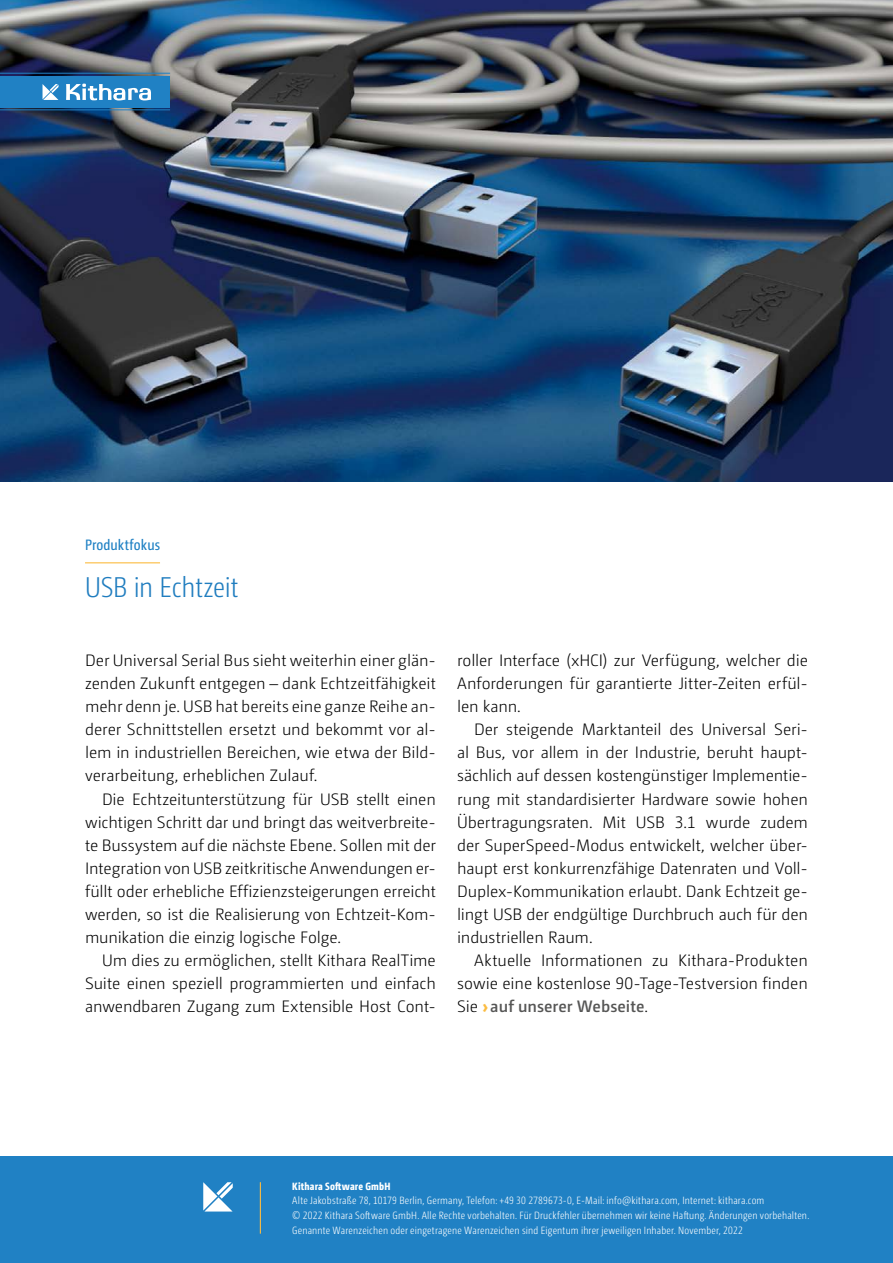
<style>
.page{position:relative;width:893px;height:1263px;background:#fff}
.page>*{position:absolute;margin:0;border:0;box-sizing:border-box;transform-origin:0 0}
.t1{font:300 28.5px "Camingo Dos Pro Cd";letter-spacing:-.005em;color:#207dbf}
.t2{font:300 16.5px/23.1px "Camingo Dos Pro";letter-spacing:-.005em;color:#000;text-align:justify}
.t3{font:15px "Camingo Dos Pro Cd";letter-spacing:.01em;color:#2081c4}
.t4{font:300 10.5px/14.7px "Camingo Dos Pro Cd";letter-spacing:.015em;color:#fff}
.t5{font:800 10.5px "Camingo Dos Pro Cd";letter-spacing:.02em;color:#fff}
.s1{font-weight:800;color:#fbbc41}
.s2{font-weight:600;color:#565655}
</style>
<div class="page">
<div style="left:0;top:1157px;width:893px;height:106px;background:#2081c4"></div>
<hr style="left:260px;top:1182px;width:1px;height:51px;background:#fbbc41">
<svg style="left:203px;top:1182px;width:30px;height:29px"></svg>
<img style="left:0;top:0;width:893px;height:481px">
<hr style="left:85px;top:562px;width:75px;height:1px;background:#fbbc41">
<div style="left:0;top:76px;width:170px;height:31px;background:#2081c4"></div>
<svg style="left:66px;top:84px;width:85px;height:16px"></svg>
<svg style="left:43px;top:84px;width:16px;height:16px"></svg>
<hr style="left:0;top:73px;width:170px;height:1px;background:#2081c4">
<hr style="left:0;top:109px;width:170px;height:1px;background:#2081c4">
<p class="t3" style="left:85px;top:536px;width:76px">Produktfokus</p>
<h1 class="t1" style="left:85px;top:570px;width:155px">USB in Echtzeit</h1>
<p class="t2" style="left:85px;top:649px;width:352px">Der Universal Serial Bus sieht weiterhin einer glän&shy;zenden Zukunft entgegen – dank Echtzeitfähigkeit mehr denn je. USB hat bereits eine ganze Reihe an&shy;derer Schnittstellen ersetzt und bekommt vor al&shy;lem in industriellen Bereichen, wie etwa der Bild&shy;verarbeitung, erheblichen Zulauf.</p>
<p class="t2" style="left:85px;top:787px;width:352px;text-indent:17px">Die Echtzeitunterstützung für USB stellt einen wichtigen Schritt dar und bringt das weitverbreite&shy;te Bussystem auf die nächste Ebene. Sollen mit der Integration von USB zeitkritische Anwendungen er&shy;füllt oder erhebliche Effizienzsteigerungen erreicht werden, so ist die Realisierung von Echtzeit-Kom&shy;munikation die einzig logische Folge.</p>
<p class="t2" style="left:85px;top:949px;width:352px;text-indent:17px">Um dies zu ermöglichen, stellt Kithara RealTime Suite einen speziell programmierten und einfach anwendbaren Zugang zum Extensible Host Cont-</p>
<p class="t2" style="left:457px;top:649px;width:352px">roller Interface (xHCI) zur Verfügung, welcher die Anforderungen für garantierte Jitter-Zeiten erfül&shy;len kann.</p>
<p class="t2" style="left:457px;top:718px;width:352px;text-indent:17px">Der steigende Marktanteil des Universal Seri&shy;al Bus, vor allem in der Industrie, beruht haupt&shy;sächlich auf dessen kostengünstiger Implementie&shy;rung mit standardisierter Hardware sowie hohen Übertragungsraten. Mit USB 3.1 wurde zudem der SuperSpeed-Modus entwickelt, welcher über&shy;haupt erst konkurrenzfähige Datenraten und Voll-Duplex-Kommunikation erlaubt. Dank Echtzeit ge&shy;lingt USB der endgültige Durchbruch auch für den industriellen Raum.</p>
<p class="t2" style="left:457px;top:949px;width:352px;text-indent:17px">Aktuelle Informationen zu Kithara-Produkten sowie eine kostenlose 90-Tage-Testversion finden Sie <span class="s1">›</span><span class="s2">auf unserer Webseite</span>.</p>
<p class="t5" style="left:292px;top:1179px;width:100px">Kithara Software GmbH</p>
<p class="t4" style="left:292px;top:1193px;width:519px">Alte Jakobstraße 78, 10179 Berlin, Germany, Telefon: +49 30 2789673-0, E-Mail: info@kithara.com, Internet: kithara.com<br>© 2022 Kithara Software GmbH. Alle Rechte vorbehalten. Für Druckfehler übernehmen wir keine Haftung. Änderungen vorbehalten.<br>Genannte Warenzeichen oder eingetragene Warenzeichen sind Eigentum ihrer jeweiligen Inhaber. November, 2022</p>
</div>
